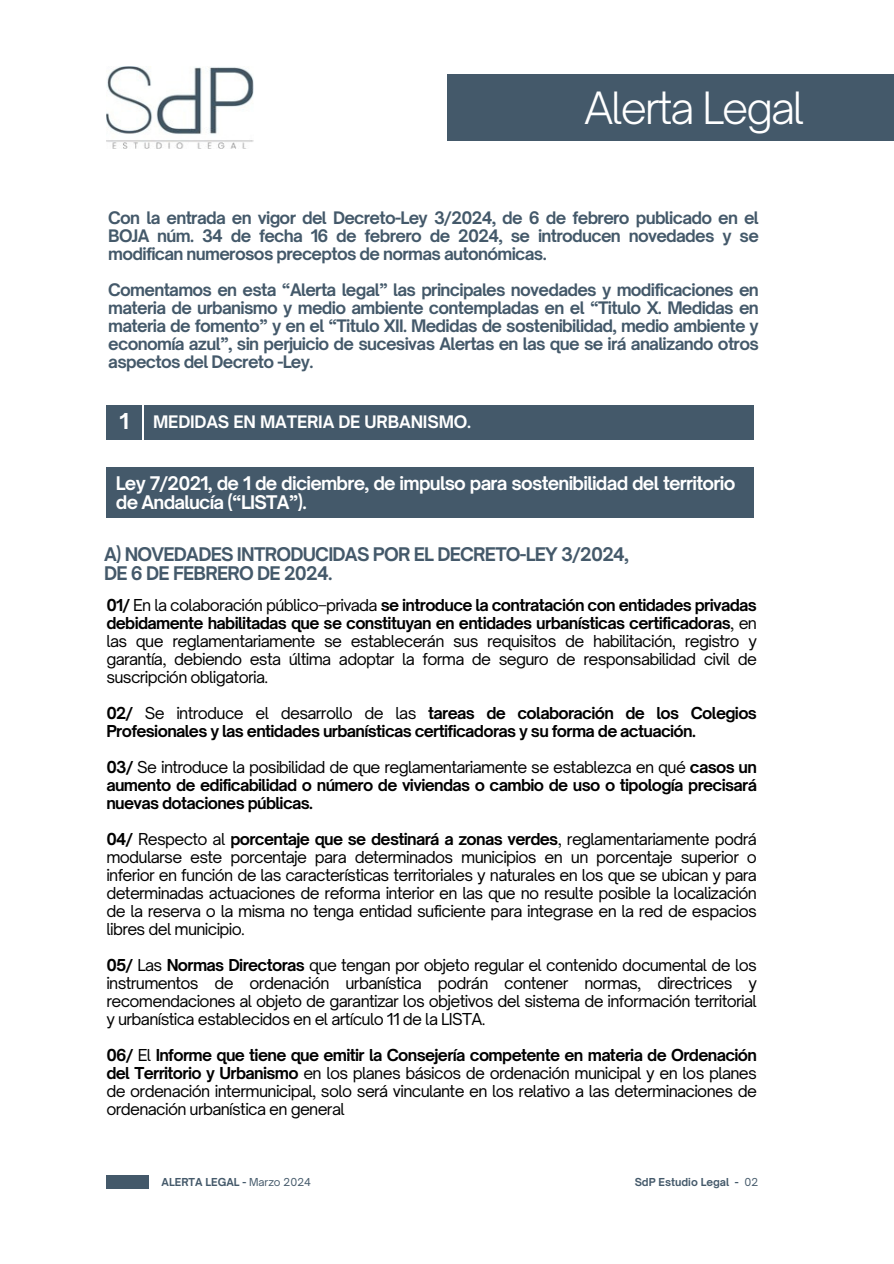
<style>
.page{position:relative;width:894px;height:1264px;background:#fff}
.page>*{position:absolute;margin:0;border:0;box-sizing:border-box;transform-origin:0 0}
.t1{font:300 42.6px "Open Sauce One";letter-spacing:-.045em;color:#fff}
.t2{font:700 21px "Open Sauce One";color:#fff}
.t3{font:700 18px/19.2px "Open Sauce One";letter-spacing:-.04em;color:#fff}
.t4{font:700 18px/19.2px "Open Sauce One";letter-spacing:-.04em;color:#44596a}
.t5{font:700 16.5px/18px "Open Sauce One";letter-spacing:-.04em;color:#44596a;text-align:justify}
.t6{font:700 16.5px "Open Sauce One";letter-spacing:-.01em;color:#fff}
.t7{font:15.75px/18px "Open Sauce One";letter-spacing:-.04em;color:#000;text-align:justify}
.t8{font:700 15.75px/18px "Open Sauce One";letter-spacing:-.04em;color:#000}
.t9{font:700 10.5px "Open Sauce One";color:#44596a}
.t10{font:10.5px "Open Sauce One";color:#44596a}
.s1{font-weight:700}
.s2{font-weight:400}
</style>
<div class="page">
<img style="left:106px;top:66px;width:148px;height:82px">
<div style="left:106px;top:1175px;width:43px;height:13px;background:#44596a"></div>
<div style="left:446px;top:74px;width:447px;height:66px;background:#44596a"></div>
<div style="left:144px;top:405px;width:609px;height:34px;background:#44596a"></div>
<div style="left:106px;top:405px;width:36px;height:34px;background:#44596a"></div>
<div style="left:106px;top:467px;width:647px;height:50px;background:#44596a"></div>
<h2 class="t1" style="left:584px;top:81px;width:221px">Alerta Legal</h2>
<h4 class="t5" style="left:108px;top:209px;width:652px">Con la entrada en vigor del Decreto-Ley 3/2024, de 6 de febrero publicado en el BOJA núm. 34 de fecha 16 de febrero de 2024, se introducen novedades y se modifican numerosos preceptos de normas autonómicas.</h4>
<p class="t5" style="left:108px;top:281px;width:652px">Comentamos en esta “Alerta legal” las principales novedades y modificaciones en materia de urbanismo y medio ambiente contempladas en el “Titulo X. Medidas en materia de fomento” y en el “Titulo XII. Medidas de sostenibilidad, medio ambiente y economía azul”, sin perjuicio de sucesivas Alertas en las que se irá analizando otros aspectos del Decreto -Ley.</p>
<h4 class="t2" style="left:119px;top:408px;width:11px">1</h4>
<h4 class="t6" style="left:153px;top:411px;width:319px">MEDIDAS EN MATERIA DE URBANISMO.</h4>
<p class="t3" style="left:116px;top:473px;width:621px">Ley 7/2021, de 1 de diciembre, de impulso para sostenibilidad del territorio de Andalucía (“LISTA”).</p>
<p class="t4" style="left:104px;top:544px;width:526px">A) NOVEDADES INTRODUCIDAS POR EL DECRETO-LEY 3/2024,<br>DE 6 DE FEBRERO DE 2024.</p>
<h1 class="t7" style="left:106px;top:596px;width:652px"><span class="s1">01/</span> En la colaboración público–privada <span class="s1">se introduce la contratación con entidades privadas debidamente habilitadas que se constituyan en entidades urbanísticas certificadoras</span>, en las que reglamentariamente se establecerán sus requisitos de habilitación, registro y garantía, debiendo esta última adoptar la forma de seguro de responsabilidad civil de suscripción obligatoria.</h1>
<h3 class="t8" style="left:106px;top:704px;width:652px">02/ <span class="s2">Se introduce el desarrollo de las</span> tareas de colaboración de los Colegios<br>Profesionales y las entidades urbanísticas certificadoras y su forma de actuación.</h3>
<h3 class="t8" style="left:106px;top:758px;width:652px;text-align:justify">03/ <span class="s2">Se introduce la posibilidad de que reglamentariamente se establezca en qué</span> casos un aumento de edificabilidad o número de viviendas o cambio de uso o tipología precisará nuevas dotaciones públicas.</h3>
<p class="t7" style="left:106px;top:830px;width:652px"><span class="s1">04/</span> Respecto al <span class="s1">porcentaje que se destinará a zonas verdes</span>, reglamentariamente podrá modularse este porcentaje para determinados municipios en un porcentaje superior o inferior en función de las características territoriales y naturales en los que se ubican y para determinadas actuaciones de reforma interior en las que no resulte posible la localización de la reserva o la misma no tenga entidad suficiente para integrase en la red de espacios libres del municipio.</p>
<h2 class="t7" style="left:106px;top:956px;width:652px"><span class="s1">05/</span> Las <span class="s1">Normas Directoras</span> que tengan por objeto regular el contenido documental de los instrumentos de ordenación urbanística podrán contener normas, directrices y recomendaciones al objeto de garantizar los objetivos del sistema de información territorial y urbanística establecidos en el artículo 11 de la LISTA.</h2>
<h3 class="t7" style="left:106px;top:1046px;width:652px"><span class="s1">06/</span> El <span class="s1">Informe que tiene que emitir la Consejería competente en materia de Ordenación del Territorio y Urbanismo</span> en los planes básicos de ordenación municipal y en los planes de ordenación intermunicipal, solo será vinculante en los relativo a las determinaciones de ordenación urbanística en general</h3>
<h4 class="t9" style="left:162px;top:1175px;width:151px">ALERTA LEGAL - <span class="s2">Marzo 2024</span></h4>
<h4 class="t9" style="left:634px;top:1175px;width:106px">SdP Estudio Legal -</h4>
<h4 class="t10" style="left:744px;top:1175px;width:15px">02</h4>
</div>
